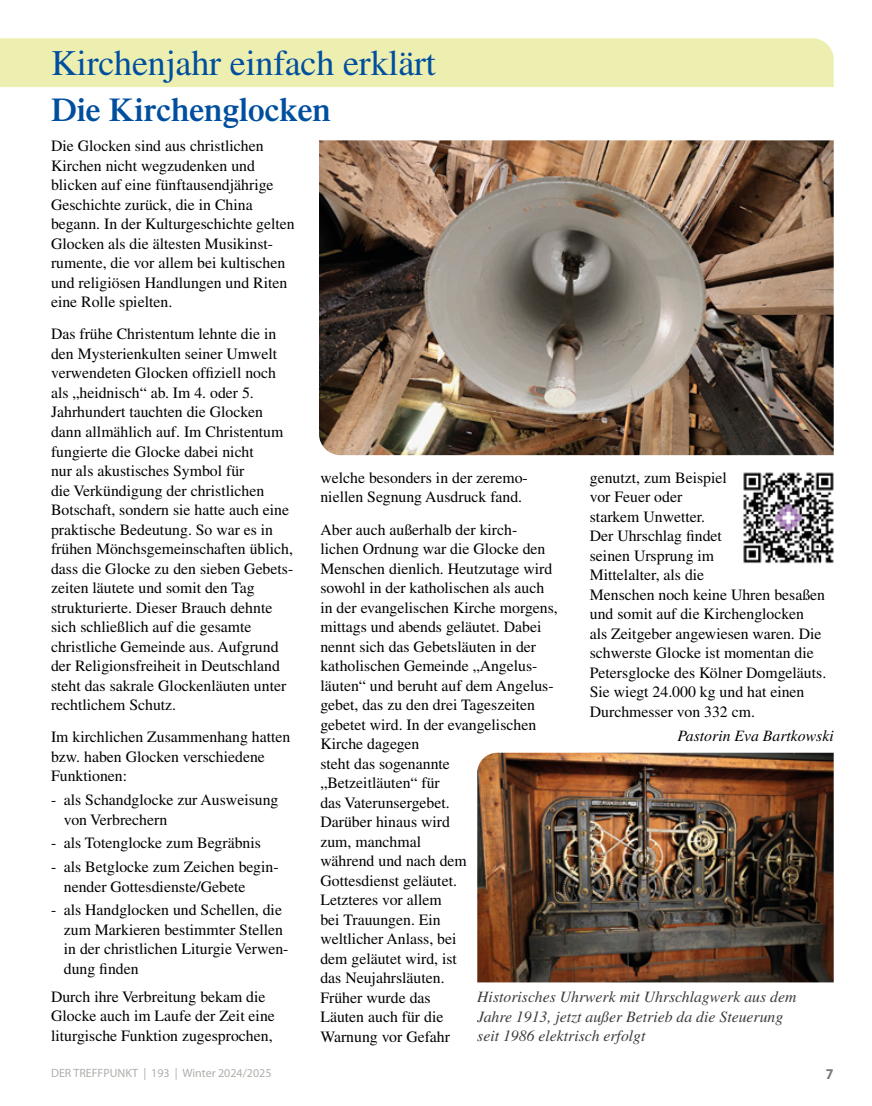
<style>
.page{position:relative;width:872px;height:1106px;background:#fff}
.page>*{position:absolute;margin:0;border:0;box-sizing:border-box;transform-origin:0 0}
.t1{font:36px "Times LT Std";letter-spacing:-.005em;color:#004f9f}
.t2{font:600 33px "Times LT Std";color:#004f9f}
.t3{font:15.75px/19.5px "Times LT Std";color:#000}
.t4{font:italic 15.75px/19.5px "Times LT Std";color:#3c3b3b}
.t5{font:italic 15.75px "Times LT Std";color:#000}
.t6{font:700 semi-condensed 15px "Myriad Pro";color:#7c7975}
.t7{font:12px "Myriad Pro";color:#b0afab}
</style>
<div class="page">
<img style="left:319px;top:140px;width:514px;height:315px">
<img style="left:477px;top:752px;width:356px;height:230px">
<div style="left:0;top:38px;width:833px;height:49px;background:#edefb1"></div>
<img style="left:743px;top:472px;width:91px;height:92px">
<h1 class="t1" style="left:51px;top:43px;width:386px">Kirchenjahr einfach erklärt</h1>
<h2 class="t2" style="left:51px;top:91px;width:281px">Die Kirchenglocken</h2>
<p class="t3" style="left:51px;top:136px;width:245px">Die Glocken sind aus christlichen Kirchen nicht wegzudenken und blicken auf eine fünftausendjährige Geschichte zurück, die in China begann. In der Kulturgeschichte gelten Glocken als die ältesten Musikinst&shy;rumente, die vor allem bei kultischen und religiösen Handlungen und Riten eine Rolle spielten.</p>
<p class="t3" style="left:51px;top:324px;width:244px">Das frühe Christentum lehnte die in den Mysterienkulten seiner Umwelt verwendeten Glocken offiziell noch als „heidnisch“ ab. Im 4. oder 5.<br>Jahrhundert tauchten die Glocken dann allmählich auf. Im Christentum fungierte die Glocke dabei nicht<br>nur als akustisches Symbol für<br>die Verkündigung der christlichen Botschaft, sondern sie hatte auch eine praktische Bedeutung. So war es in frühen Mönchsgemeinschaften üblich, dass die Glocke zu den sieben Gebets&shy;zeiten läutete und somit den Tag strukturierte. Dieser Brauch dehnte sich schließlich auf die gesamte christliche Gemeinde aus. Aufgrund der Religionsfreiheit in Deutschland steht das sakrale Glockenläuten unter rechtlichem Schutz.</p>
<p class="t3" style="left:51px;top:727px;width:241px">Im kirchlichen Zusammenhang hatten bzw. haben Glocken verschiedene<br>Funktionen:</p>
<p class="t3" style="left:64px;top:790px;width:216px;text-indent:-13px">- als Schandglocke zur Ausweisung von Verbrechern</p>
<p class="t3" style="left:51px;top:833px;width:211px">- als Totenglocke zum Begräbnis</p>
<p class="t3" style="left:64px;top:857px;width:216px;text-indent:-13px">- als Betglocke zum Zeichen begin&shy;nender Gottesdienste/Gebete</p>
<p class="t3" style="left:64px;top:900px;width:226px;text-indent:-13px">- als Handglocken und Schellen, die zum Markieren bestimmter Stellen in der christlichen Liturgie Verwen&shy;dung finden</p>
<p class="t3" style="left:51px;top:986px;width:225px">Durch ihre Verbreitung bekam die<br>Glocke auch im Laufe der Zeit eine liturgische Funktion zugesprochen,</p>
<p class="t3" style="left:590px;top:468px;width:238px">genutzt, zum Beispiel<br>vor Feuer oder<br>starkem Unwetter.<br>Der Uhrschlag findet<br>seinen Ursprung im<br>Mittelalter, als die<br>Menschen noch keine Uhren besaßen und somit auf die Kirchenglocken<br>als Zeitgeber angewiesen waren. Die schwerste Glocke ist momentan die<br>Petersglocke des Kölner Domgeläuts.<br>Sie wiegt 24.000 kg und hat einen<br>Durchmesser von 332 cm.</p>
<p class="t5" style="left:677px;top:726px;width:158px">Pastorin Eva Bartkowski</p>
<p class="t3" style="left:320px;top:468px;width:209px">welche besonders in der zeremo&shy;niellen Segnung Ausdruck fand.</p>
<p class="t3" style="left:320px;top:519px;width:239px">Aber auch außerhalb der kirch&shy;lichen Ordnung war die Glocke den<br>Menschen dienlich. Heutzutage wird sowohl in der katholischen als auch in der evangelischen Kirche morgens, mittags und abends geläutet. Dabei nennt sich das Gebetsläuten in der katholischen Gemeinde „Angelus&shy;läuten“ und beruht auf dem Angelus&shy;gebet, das zu den drei Tageszeiten gebetet wird. In der evangelischen<br>Kirche dagegen<br>steht das sogenannte<br>„Betzeitläuten“ für<br>das Vaterunsergebet.<br>Darüber hinaus wird<br>zum, manchmal<br>während und nach dem<br>Gottesdienst geläutet.<br>Letzteres vor allem<br>bei Trauungen. Ein<br>weltlicher Anlass, bei<br>dem geläutet wird, ist<br>das Neujahrsläuten.<br>Früher wurde das<br>Läuten auch für die<br>Warnung vor Gefahr</p>
<p class="t4" style="left:477px;top:987px;width:320px">Historisches Uhrwerk mit Uhrschlagwerk aus dem<br>Jahre 1913, jetzt außer Betrieb da die Steuerung seit 1986 elektrisch erfolgt</p>
<p class="t7" style="left:51px;top:1065px;width:222px">DER TREFFPUNKT | 193 | Winter 2024/2025</p>
<p class="t6" style="left:826px;top:1064px;width:9px">7</p>
</div>
